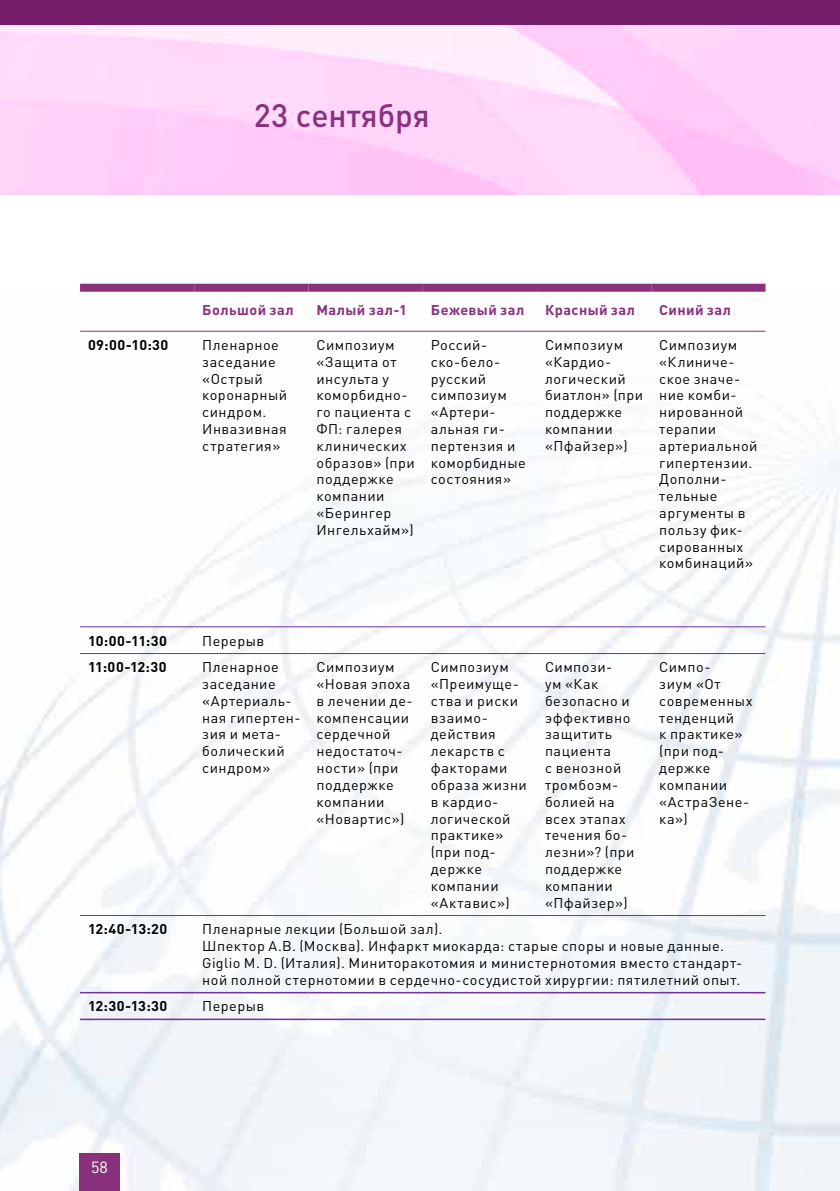
<style>
.page{position:relative;width:840px;height:1191px;background:#fff}
.page>*{position:absolute;margin:0;border:0;box-sizing:border-box;transform-origin:0 0}
.t1{font:500 32px "DIN Pro";color:#8a317e}
.t2{font:16px "DIN Pro";color:#fff}
.t3{font:14px/16.8px "DIN Pro";letter-spacing:.035em;color:#000}
.t4{font:700 14px "DIN Pro";letter-spacing:.03em;color:#000}
.t5{font:700 14px "DIN Pro";letter-spacing:.03em;color:#8a317e}
</style>
<div class="page">
<div style="left:79px;top:1153px;width:41px;height:38px;background:#8a317e"></div>
<svg style="left:0;top:0;width:839px;height:195px;background:#edbce6"></svg>
<hr style="left:80px;top:626px;width:114px;height:1px;background:#7030a0">
<hr style="left:194px;top:626px;width:114px;height:1px;background:#7030a0">
<hr style="left:308px;top:626px;width:114px;height:1px;background:#7030a0">
<hr style="left:422px;top:626px;width:114px;height:1px;background:#7030a0">
<hr style="left:536px;top:626px;width:115px;height:1px;background:#7030a0">
<hr style="left:651px;top:626px;width:114px;height:1px;background:#7030a0">
<hr style="left:80px;top:653px;width:114px;height:1px;background:#7030a0">
<hr style="left:194px;top:653px;width:114px;height:1px;background:#7030a0">
<hr style="left:308px;top:653px;width:114px;height:1px;background:#7030a0">
<hr style="left:422px;top:653px;width:114px;height:1px;background:#7030a0">
<hr style="left:536px;top:653px;width:115px;height:1px;background:#7030a0">
<hr style="left:651px;top:653px;width:114px;height:1px;background:#7030a0">
<hr style="left:80px;top:915px;width:114px;height:1px;background:#7030a0">
<hr style="left:194px;top:915px;width:114px;height:1px;background:#7030a0">
<hr style="left:308px;top:915px;width:114px;height:1px;background:#7030a0">
<hr style="left:422px;top:915px;width:114px;height:1px;background:#7030a0">
<hr style="left:536px;top:915px;width:115px;height:1px;background:#7030a0">
<hr style="left:651px;top:915px;width:114px;height:1px;background:#7030a0">
<hr style="left:80px;top:992px;width:114px;height:1px;background:#7030a0">
<hr style="left:194px;top:992px;width:114px;height:1px;background:#7030a0">
<hr style="left:308px;top:992px;width:114px;height:1px;background:#7030a0">
<hr style="left:422px;top:992px;width:114px;height:1px;background:#7030a0">
<hr style="left:536px;top:992px;width:115px;height:1px;background:#7030a0">
<hr style="left:651px;top:992px;width:114px;height:1px;background:#7030a0">
<hr style="left:80px;top:1018px;width:114px;height:2px;background:#7030a0">
<hr style="left:194px;top:1018px;width:114px;height:2px;background:#7030a0">
<hr style="left:308px;top:1018px;width:114px;height:2px;background:#7030a0">
<hr style="left:422px;top:1018px;width:114px;height:2px;background:#7030a0">
<hr style="left:536px;top:1018px;width:115px;height:2px;background:#7030a0">
<hr style="left:651px;top:1018px;width:114px;height:2px;background:#7030a0">
<div style="left:80px;top:284px;width:114px;height:8px;background:#8a317e"></div>
<div style="left:194px;top:284px;width:114px;height:8px;background:#8a317e"></div>
<div style="left:308px;top:284px;width:114px;height:8px;background:#8a317e"></div>
<div style="left:422px;top:284px;width:114px;height:8px;background:#8a317e"></div>
<div style="left:536px;top:284px;width:115px;height:8px;background:#8a317e"></div>
<div style="left:651px;top:284px;width:114px;height:8px;background:#8a317e"></div>
<hr style="left:80px;top:331px;width:114px;height:1px;background:#8a317e">
<hr style="left:194px;top:331px;width:114px;height:1px;background:#8a317e">
<hr style="left:308px;top:331px;width:114px;height:1px;background:#8a317e">
<hr style="left:422px;top:331px;width:114px;height:1px;background:#8a317e">
<hr style="left:536px;top:331px;width:115px;height:1px;background:#8a317e">
<hr style="left:651px;top:331px;width:114px;height:1px;background:#8a317e">
<h1 class="t1" style="left:254px;top:93px;width:177px">23 сентября</h1>
<p class="t5" style="left:202px;top:300px;width:93px">Большой зал</p>
<p class="t5" style="left:316px;top:300px;width:92px">Малый зал-1</p>
<p class="t5" style="left:430px;top:300px;width:95px">Бежевый зал</p>
<p class="t5" style="left:544px;top:300px;width:91px">Красный зал</p>
<p class="t5" style="left:659px;top:300px;width:73px">Синий зал</p>
<p class="t4" style="left:88px;top:335px;width:82px">09:00-10:30</p>
<p class="t3" style="left:202px;top:336px;width:86px">Пленарное заседание «Острый коронарный синдром.<br>Инвазивная стратегия»</p>
<p class="t3" style="left:316px;top:336px;width:100px">Симпозиум «Защита от инсульта у коморбидно&shy;го пациента с<br>ФП: галерея клинических образов» (при поддержке компании «Берингер<br>Ингельхайм»)</p>
<p class="t3" style="left:430px;top:336px;width:96px">Россий&shy;ско-бело&shy;русский симпозиум «Артери&shy;альная ги&shy;пертензия и коморбидные состояния»</p>
<p class="t3" style="left:544px;top:336px;width:100px">Симпозиум «Кардио&shy;логический биатлон» (при поддержке компании «Пфайзер»)</p>
<p class="t3" style="left:659px;top:336px;width:100px">Симпозиум «Клиниче&shy;ское значе&shy;ние комби&shy;нированной терапии артериальной гипертензии.<br>Дополни&shy;тельные аргументы в пользу фик&shy;сированных комбинаций»</p>
<p class="t4" style="left:88px;top:631px;width:80px">10:00-11:30</p>
<p class="t3" style="left:202px;top:631px;width:63px">Перерыв</p>
<p class="t4" style="left:88px;top:657px;width:80px">11:00-12:30</p>
<p class="t3" style="left:202px;top:658px;width:100px">Пленарное заседание «Артериаль&shy;ная гипертен&shy;зия и мета&shy;болический синдром»</p>
<p class="t3" style="left:316px;top:658px;width:98px">Симпозиум «Новая эпоха в лечении де&shy;компенсации сердечной недостаточ&shy;ности» (при поддержке компании «Новартис»)</p>
<p class="t3" style="left:430px;top:658px;width:98px">Симпозиум «Преимуще&shy;ства и риски взаимо&shy;действия лекарств с факторами образа жизни в кардио&shy;логической практике» (при под&shy;держке компании «Актавис»)</p>
<p class="t3" style="left:544px;top:658px;width:91px">Симпози-<br>ум «Как безопасно и эффективно защитить пациента<br>с венозной тромбоэм&shy;болией на всех этапах течения бо&shy;лезни»? (при поддержке компании «Пфайзер»)</p>
<p class="t3" style="left:659px;top:658px;width:95px">Симпо-<br>зиум «От современных тенденций<br>к практике» (при под&shy;держке компании «АстраЗене&shy;ка»)</p>
<p class="t4" style="left:88px;top:919px;width:81px">12:40-13:20</p>
<p class="t3" style="left:202px;top:920px;width:541px">Пленарные лекции (Большой зал).<br>Шпектор А.В. (Москва). Инфаркт миокарда: старые споры и новые данные.<br>Giglio M. D. (Италия). Миниторакотомия и министернотомия вместо стандарт&shy;ной полной стернотомии в сердечно-сосудистой хирургии: пятилетний опыт.</p>
<p class="t4" style="left:88px;top:996px;width:81px">12:30-13:30</p>
<p class="t3" style="left:202px;top:997px;width:63px">Перерыв</p>
<p class="t2" style="left:91px;top:1156px;width:18px">58</p>
</div>
